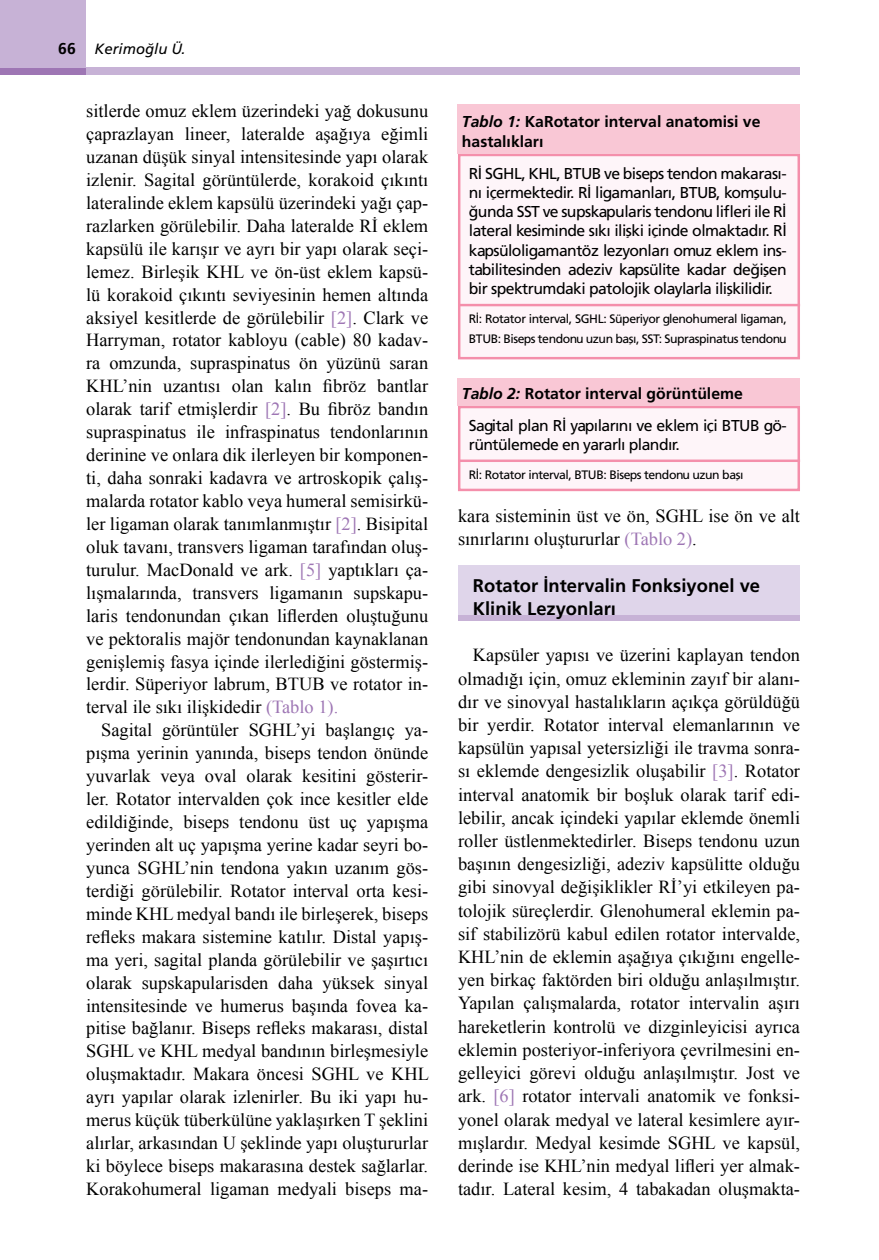
<style>
.page{position:relative;width:879px;height:1260px;background:#fff}
.page>*{position:absolute;margin:0;border:0;box-sizing:border-box;transform-origin:0 0}
.t1{font:18.38px/22.9px "Times New Roman";color:#000;text-align:justify}
.t2{font:18.38px/23.3px "Frutiger Bold Tr";color:#000}
.t3{font:15.75px/19.2px "Frutiger Normal Tr";letter-spacing:-.035em;color:#000;text-align:justify}
.t4{font:15.75px/19.2px "Frutiger Bold Tr";color:#000}
.t5{font:14.88px "Frutiger Italic Tr";color:#000}
.t6{font:12.25px/19.2px "Frutiger Normal Tr";letter-spacing:-.035em;color:#000}
.s1{font-family:"Frutiger Bold Tr";font-size:15.75px}
.s2{color:#9e76b4}
.s3{font-family:"Frutiger Bold Italic Tr"}
</style>
<div class="page">
<div style="left:458px;top:566px;width:341px;height:54px;background:#dfd5ea"></div>
<div style="left:457px;top:615px;width:342px;height:6px;background:#c7b2d6"></div>
<div style="left:457px;top:154px;width:342px;height:205px;background:#fef5f9;border:2px solid #f48fab"></div>
<div style="left:457px;top:104px;width:342px;height:50px;background:#f9c7d5"></div>
<hr style="left:458px;top:304px;width:341px;height:2px;background:#f48fab">
<div style="left:457px;top:406px;width:342px;height:85px;background:#fef5f9;border:2px solid #f48fab"></div>
<div style="left:457px;top:378px;width:342px;height:28px;background:#f9c7d5"></div>
<hr style="left:458px;top:460px;width:341px;height:2px;background:#f48fab">
<div style="left:0;top:68px;width:86px;height:7px;background:#9e76b4"></div>
<div style="left:86px;top:68px;width:713px;height:7px;background:#c7b2d6"></div>
<div style="left:0;top:0;width:86px;height:68px;background:#c7b2d6"></div>
<p class="t5" style="left:58px;top:40px;width:129px"><span class="s1">66</span> Kerimoğlu Ü.</p>
<p class="t1" style="left:86px;top:99px;width:343px">sitlerde omuz eklem üzerindeki yağ dokusunu çaprazlayan lineer, lateralde aşağıya eğimli uzanan düşük sinyal intensitesinde yapı olarak izlenir. Sagital görüntülerde, korakoid çıkıntı lateralinde eklem kapsülü üzerindeki yağı çap&shy;razlarken görülebilir. Daha lateralde Rİ eklem kapsülü ile karışır ve ayrı bir yapı olarak seçi&shy;lemez. Birleşik KHL ve ön-üst eklem kapsü&shy;lü korakoid çıkıntı seviyesinin hemen altında aksiyel kesitlerde de görülebilir <span class="s2">[2]</span>. Clark ve Harryman, rotator kabloyu (cable) 80 kadav&shy;ra omzunda, supraspinatus ön yüzünü saran KHL’nin uzantısı olan kalın fibröz bantlar olarak tarif etmişlerdir <span class="s2">[2]</span>. Bu fibröz bandın supraspinatus ile infraspinatus tendonlarının derinine ve onlara dik ilerleyen bir komponen&shy;ti, daha sonraki kadavra ve artroskopik çalış&shy;malarda rotator kablo veya humeral semisirkü&shy;ler ligaman olarak tanımlanmıştır <span class="s2">[2]</span>. Bisipital oluk tavanı, transvers ligaman tarafından oluş&shy;turulur. MacDonald ve ark. <span class="s2">[5]</span> yaptıkları ça&shy;lışmalarında, transvers ligamanın supskapu&shy;laris tendonundan çıkan liflerden oluştuğunu ve pektoralis majör tendonundan kaynaklanan genişlemiş fasya içinde ilerlediğini göstermiş&shy;lerdir. Süperiyor labrum, BTUB ve rotator in&shy;terval ile sıkı ilişkidedir <span class="s2">(Tablo 1).</span></p>
<p class="t1" style="left:86px;top:718px;width:344px;text-indent:15px">Sagital görüntüler SGHL’yi başlangıç ya&shy;pışma yerinin yanında, biseps tendon önünde yuvarlak veya oval olarak kesitini gösterir&shy;ler. Rotator intervalden çok ince kesitler elde edildiğinde, biseps tendonu üst uç yapışma yerinden alt uç yapışma yerine kadar seyri bo&shy;yunca SGHL’nin tendona yakın uzanım gös&shy;terdiği görülebilir. Rotator interval orta kesi&shy;minde KHL medyal bandı ile birleşerek, biseps refleks makara sistemine katılır. Distal yapış&shy;ma yeri, sagital planda görülebilir ve şaşırtıcı olarak supskapularisden daha yüksek sinyal intensitesinde ve humerus başında fovea ka&shy;pitise bağlanır. Biseps refleks makarası, distal SGHL ve KHL medyal bandının birleşmesiyle oluşmaktadır. Makara öncesi SGHL ve KHL ayrı yapılar olarak izlenirler. Bu iki yapı hu&shy;merus küçük tüberkülüne yaklaşırken T şeklini alırlar, arkasından U şeklinde yapı oluştururlar ki böylece biseps makarasına destek sağlarlar.<br>Korakohumeral ligaman medyali biseps ma-</p>
<p class="t4" style="left:461px;top:112px;width:300px"><span class="s3">Tablo 1:</span> KaRotator interval anatomisi ve hastalıkları</p>
<p class="t3" style="left:468px;top:163px;width:319px">Rİ SGHL, KHL, BTUB ve biseps tendon makarası&shy;nı içermektedir. Rİ ligamanları, BTUB, komşulu&shy;ğunda SST ve supskapularis tendonu lifleri ile Rİ lateral kesiminde sıkı ilişki içinde olmaktadır. Rİ kapsüloligamantöz lezyonları omuz eklem ins&shy;tabilitesinden adeziv kapsülite kadar değişen bir spektrumdaki patolojik olaylarla ilişkilidir.</p>
<p class="t6" style="left:468px;top:309px;width:319px">Rİ: Rotator interval, SGHL: Süperiyor glenohumeral ligaman,<br>BTUB: Biseps tendonu uzun başı, SST: Supraspinatus tendonu</p>
<p class="t4" style="left:461px;top:383px;width:282px"><span class="s3">Tablo 2:</span> Rotator interval görüntüleme</p>
<p class="t3" style="left:468px;top:416px;width:319px">Sagital plan Rİ yapılarını ve eklem içi BTUB gö&shy;rüntülemede en yararlı plandır.</p>
<p class="t6" style="left:468px;top:465px;width:276px">Rİ: Rotator interval, BTUB: Biseps tendonu uzun başı</p>
<p class="t1" style="left:458px;top:504px;width:343px">kara sisteminin üst ve ön, SGHL ise ön ve alt sınırlarını oluştururlar <span class="s2">(Tablo 2)</span>.</p>
<p class="t2" style="left:472px;top:573px;width:288px">Rotator İntervalin Fonksiyonel ve<br>Klinik Lezyonları</p>
<p class="t1" style="left:458px;top:643px;width:343px;text-indent:15px">Kapsüler yapısı ve üzerini kaplayan tendon olmadığı için, omuz ekleminin zayıf bir alanı&shy;dır ve sinovyal hastalıkların açıkça görüldüğü bir yerdir. Rotator interval elemanlarının ve kapsülün yapısal yetersizliği ile travma sonra&shy;sı eklemde dengesizlik oluşabilir <span class="s2">[3]</span>. Rotator interval anatomik bir boşluk olarak tarif edi&shy;lebilir, ancak içindeki yapılar eklemde önemli roller üstlenmektedirler. Biseps tendonu uzun başının dengesizliği, adeziv kapsülitte olduğu gibi sinovyal değişiklikler Rİ’yi etkileyen pa&shy;tolojik süreçlerdir. Glenohumeral eklemin pa&shy;sif stabilizörü kabul edilen rotator intervalde, KHL’nin de eklemin aşağıya çıkığını engelle&shy;yen birkaç faktörden biri olduğu anlaşılmıştır.<br>Yapılan çalışmalarda, rotator intervalin aşırı hareketlerin kontrolü ve dizginleyicisi ayrıca eklemin posteriyor-inferiyora çevrilmesini en&shy;gelleyici görevi olduğu anlaşılmıştır. Jost ve ark. <span class="s2">[6]</span> rotator intervali anatomik ve fonksi&shy;yonel olarak medyal ve lateral kesimlere ayır&shy;mışlardır. Medyal kesimde SGHL ve kapsül, derinde ise KHL’nin medyal lifleri yer almak&shy;tadır. Lateral kesim, 4 tabakadan oluşmakta-</p>
</div>
